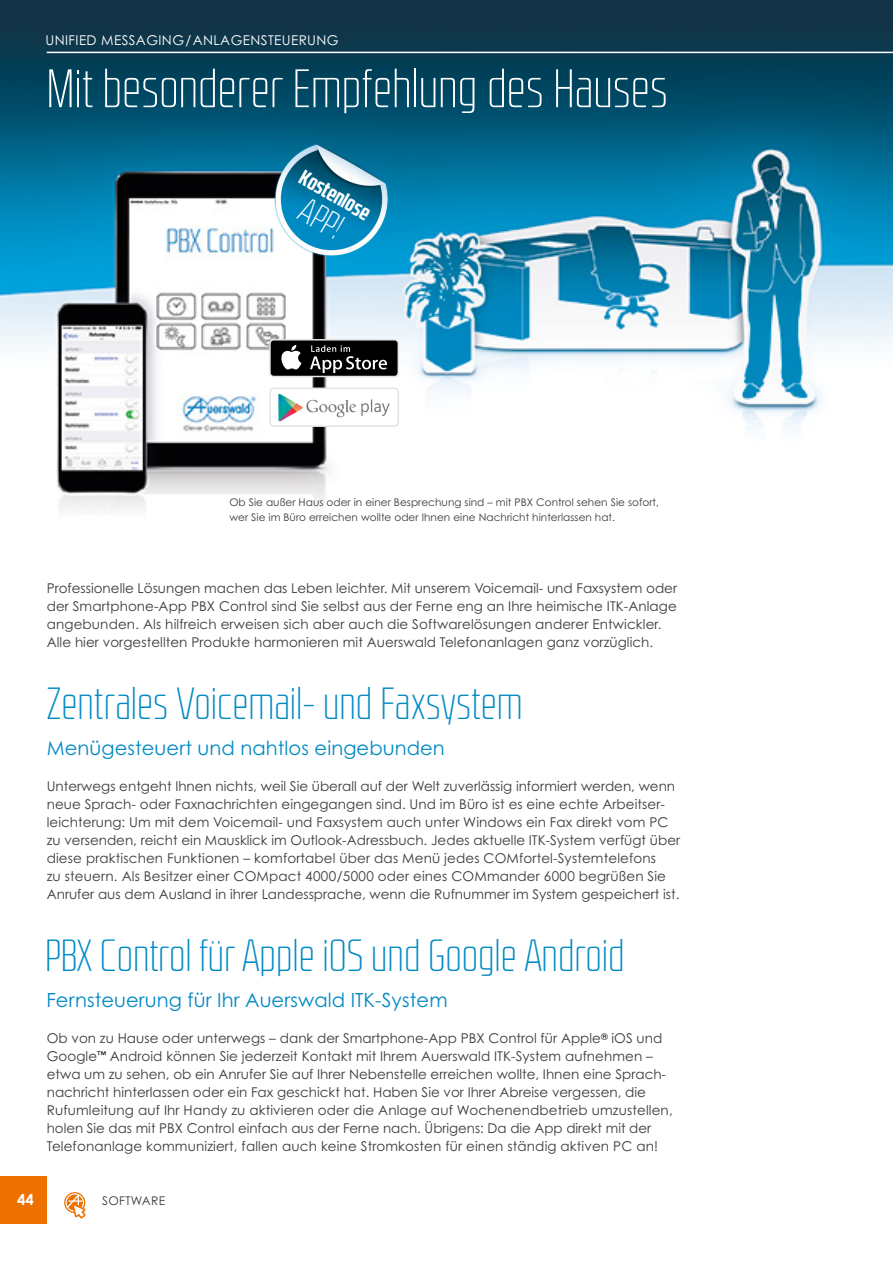
<style>
.page{position:relative;width:893px;height:1263px;background:#fff}
.page>*{position:absolute;margin:0;border:0;box-sizing:border-box;transform-origin:0 0}
.t1{font:300 54px "RB No 2.1 b";letter-spacing:-.005em;color:#fff}
.t2{font:300 45px "RB No 2.1 b";color:#008ac4}
.t3{font:300 35.4px "RB No 2.1 b";color:#fff}
.t4{font:700 21.15px "RB No 2.1 b";color:#fff}
.t5{font:19.5px "Century Gothic Pro";letter-spacing:.005em;color:#008ac4}
.t6{font:700 15px "Century Gothic Pro";color:#fff}
.t7{font:13.5px/18px "Century Gothic Pro";letter-spacing:.005em;color:#3b3b3a}
.t8{font:13.5px "Century Gothic Pro";letter-spacing:.03em;color:#fff}
.t9{font:12px "Century Gothic Pro";letter-spacing:.03em;color:#3b3b3a}
.t10{font:10.5px/15px "Century Gothic Pro";letter-spacing:.005em;color:#3b3b3a}
</style>
<div class="page">
<img style="left:0;top:0;width:893px;height:1224px">
<div style="left:270px;top:388px;width:128px;height:38px;background:#fff;border-radius:4px"></div>
<img style="left:278px;top:394px;width:112px;height:28px">
<div style="left:269px;top:387px;width:130px;height:40px;border:2px solid #e3e3e3;border-radius:4px"></div>
<div style="left:270px;top:340px;width:128px;height:36px;background:#000;border-radius:4px"></div>
<div style="left:269px;top:339px;width:130px;height:38px;border:2px solid #e3e3e3;border-radius:4px"></div>
<svg style="left:281px;top:345px;width:20px;height:24px"></svg>
<svg style="left:310px;top:345px;width:77px;height:28px"></svg>
<img style="left:262px;top:142px;width:148px;height:122px">
<div style="left:0;top:1176px;width:47px;height:47px;background:#ee7100"></div>
<hr style="left:47px;top:52px;width:846px;height:1px;background:#fff">
<svg style="left:64px;top:1192px;width:21px;height:21px"></svg>
<svg style="left:66px;top:1193px;width:19px;height:25px"></svg>
<p class="t8" style="left:45px;top:32px;width:295px">UNIFIED MESSAGING/ANLAGENSTEUERUNG</p>
<h1 class="t1" style="left:46px;top:59px;width:623px">Mit besonderer Empfehlung des Hauses</h1>
<h3 class="t4" style="left:308px;top:165px;width:79px;rotate:30deg">Kostenlose</h3>
<h3 class="t3" style="left:312px;top:190px;width:46px;rotate:30deg">APP!</h3>
<p class="t10" style="left:229px;top:495px;width:431px">Ob Sie außer Haus oder in einer Besprechung sind – mit PBX Control sehen Sie sofort, wer Sie im Büro erreichen wollte oder Ihnen eine Nachricht hinterlassen hat.</p>
<p class="t7" style="left:47px;top:579px;width:632px">Professionelle Lösungen machen das Leben leichter. Mit unserem Voicemail- und Faxsystem oder der Smartphone-App PBX Control sind Sie selbst aus der Ferne eng an Ihre heimische ITK-Anlage angebunden. Als hilfreich erweisen sich aber auch die Softwarelösungen anderer Entwickler.<br>Alle hier vorgestellten Produkte harmonieren mit Auerswald Telefonanlagen ganz vorzüglich.</p>
<h2 class="t2" style="left:47px;top:679px;width:478px">Zentrales Voicemail- und Faxsystem</h2>
<h3 class="t5" style="left:47px;top:736px;width:400px">Menügesteuert und nahtlos eingebunden</h3>
<p class="t7" style="left:47px;top:777px;width:635px">Unterwegs entgeht Ihnen nichts, weil Sie überall auf der Welt zuverlässig informiert werden, wenn neue Sprach- oder Faxnachrichten eingegangen sind. Und im Büro ist es eine echte Arbeitser&shy;leichterung: Um mit dem Voicemail- und Faxsystem auch unter Windows ein Fax direkt vom PC zu versenden, reicht ein Mausklick im Outlook-Adressbuch. Jedes aktuelle ITK-System verfügt über diese praktischen Funktionen – komfortabel über das Menü jedes COMfortel-Systemtelefons<br>zu steuern. Als Besitzer einer COMpact 4000/5000 oder eines COMmander 6000 begrüßen Sie Anrufer aus dem Ausland in ihrer Landessprache, wenn die Rufnummer im System gespeichert ist.</p>
<h2 class="t2" style="left:45px;top:931px;width:581px">PBX Control für Apple iOS und Google Android</h2>
<h3 class="t5" style="left:46px;top:988px;width:403px">Fernsteuerung für Ihr Auerswald ITK-System</h3>
<p class="t7" style="left:47px;top:1029px;width:627px">Ob von zu Hause oder unterwegs – dank der Smartphone-App PBX Control für Apple<sup>®</sup> iOS und Google<sup>™</sup> Android können Sie jederzeit Kontakt mit Ihrem Auerswald ITK-System aufnehmen – etwa um zu sehen, ob ein Anrufer Sie auf Ihrer Nebenstelle erreichen wollte, Ihnen eine Sprach&shy;nachricht hinterlassen oder ein Fax geschickt hat. Haben Sie vor Ihrer Abreise vergessen, die Rufumleitung auf Ihr Handy zu aktivieren oder die Anlage auf Wochenendbetrieb umzustellen, holen Sie das mit PBX Control einfach aus der Ferne nach. Übrigens: Da die App direkt mit der Telefonanlage kommuniziert, fallen auch keine Stromkosten für einen ständig aktiven PC an!</p>
<p class="t6" style="left:17px;top:1190px;width:18px">44</p>
<p class="t9" style="left:102px;top:1194px;width:65px">SOFTWARE</p>
</div>
